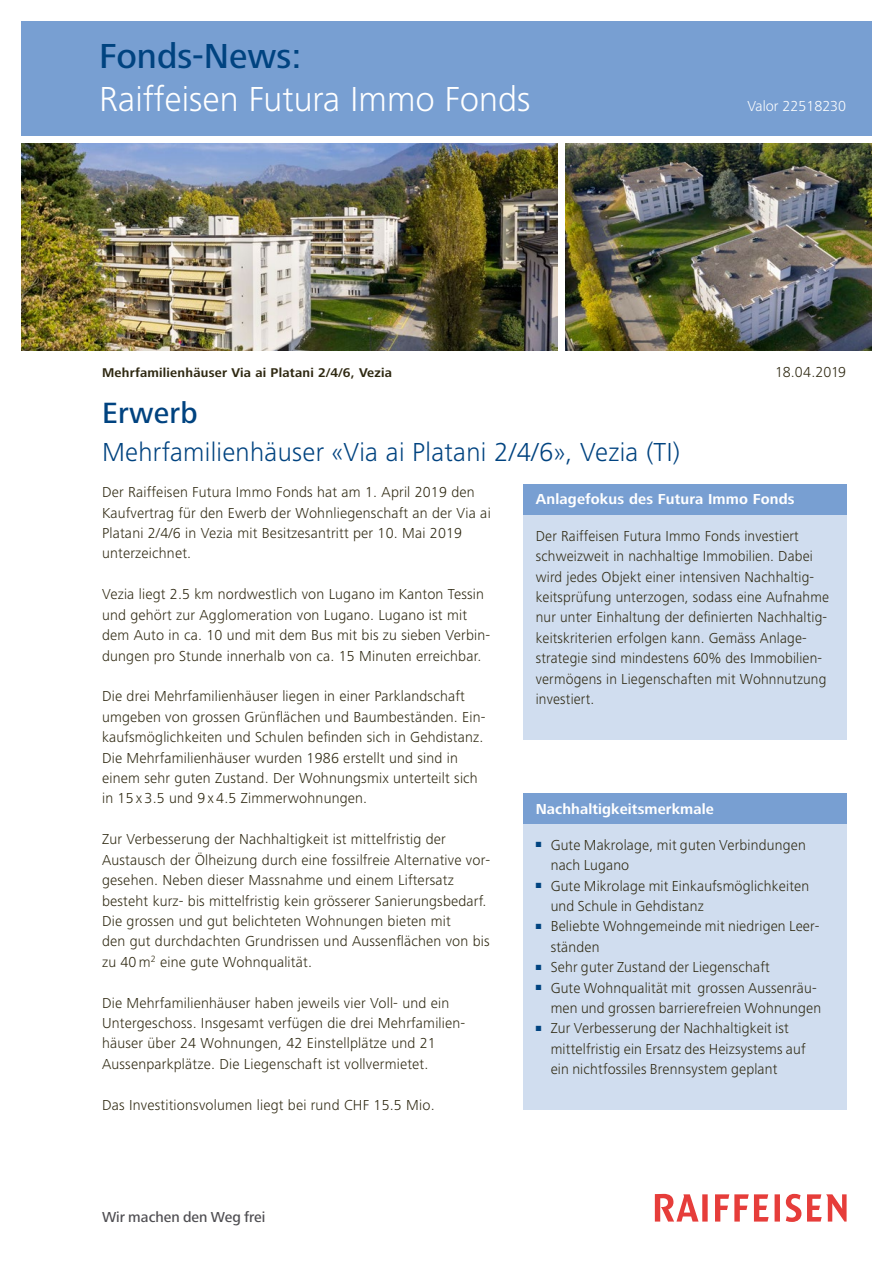
<style>
.page{position:relative;width:893px;height:1263px;background:#fff}
.page>*{position:absolute;margin:0;border:0;box-sizing:border-box;transform-origin:0 0}
.t1{font:300 36px "Frutiger Next LT";color:#fff}
.t2{font:500 36px "Frutiger Next LT";color:#004380}
.t3{font:500 30.3px "Frutiger Next LT";letter-spacing:.01em;color:#004380}
.t4{font:300 27px "Frutiger Next LT";letter-spacing:.01em;color:#004380}
.t5{font:300 15px/20.4px "Frutiger Next LT";letter-spacing:.01em;color:#2f2912}
.t6{font:700 15px "Frutiger Next LT";letter-spacing:.005em;color:#fff}
.t7{font:500 15px "Frutiger Next LT";color:#4f4e52}
.t8{font:300 15px "Frutiger Next LT";color:#fff}
.t9{font:700 13.2px "Frutiger Next LT";letter-spacing:.02em;color:#2f2912}
.t10{font:7.5px "Zapf Dingbats ITC";color:#004380}
</style>
<div class="page">
<svg style="left:655px;top:1194px;width:192px;height:28px"></svg>
<div style="left:21px;top:21px;width:851px;height:114px;background:#789fd2"></div>
<img style="left:21px;top:144px;width:536px;height:206px">
<img style="left:566px;top:144px;width:306px;height:206px">
<div style="left:523px;top:484px;width:323px;height:31px;background:#789fd2"></div>
<div style="left:523px;top:515px;width:323px;height:224px;background:#d0ddef"></div>
<div style="left:523px;top:793px;width:323px;height:31px;background:#789fd2"></div>
<div style="left:523px;top:824px;width:323px;height:285px;background:#d0ddef"></div>
<h1 class="t2" style="left:99px;top:36px;width:204px">Fonds-News:</h1>
<h1 class="t1" style="left:99px;top:79px;width:433px">Raiffeisen Futura Immo Fonds</h1>
<p class="t9" style="left:102px;top:365px;width:291px">Mehrfamilienhäuser Via ai Platani 2/4/6, Vezia</p>
<p class="t8" style="left:747px;top:98px;width:100px">Valor 22518230</p>
<p class="t5" style="left:775px;top:362px;width:72px">18.04.2019</p>
<h2 class="t3" style="left:102px;top:396px;width:97px">Erwerb</h2>
<h3 class="t4" style="left:102px;top:438px;width:580px">Mehrfamilienhäuser «Via ai Platani 2/4/6», Vezia (TI)</h3>
<p class="t6" style="left:536px;top:491px;width:260px">Anlagefokus des Futura Immo Fonds</p>
<p class="t5" style="left:536px;top:526px;width:295px">Der Raiffeisen Futura Immo Fonds investiert schweizweit in nachhaltige Immobilien. Dabei wird jedes Objekt einer intensiven Nachhaltig&shy;keitsprüfung unterzogen, sodass eine Aufnahme nur unter Einhaltung der definierten Nachhaltig&shy;keitskriterien erfolgen kann. Gemäss Anlage&shy;strategie sind mindestens 60% des Immobilien&shy;vermögens in Liegenschaften mit Wohnnutzung investiert.</p>
<p class="t5" style="left:102px;top:482px;width:390px">Der Raiffeisen Futura Immo Fonds hat am 1. April 2019 den Kaufvertrag für den Ewerb der Wohnliegenschaft an der Via ai Platani 2/4/6 in Vezia mit Besitzesantritt per 10. Mai 2019 unterzeichnet.</p>
<p class="t5" style="left:102px;top:584px;width:390px">Vezia liegt 2.5 km nordwestlich von Lugano im Kanton Tessin und gehört zur Agglomeration von Lugano. Lugano ist mit dem Auto in ca. 10 und mit dem Bus mit bis zu sieben Verbin&shy;dungen pro Stunde innerhalb von ca. 15 Minuten erreichbar.</p>
<p class="t5" style="left:102px;top:686px;width:385px">Die drei Mehrfamilienhäuser liegen in einer Parklandschaft umgeben von grossen Grünflächen und Baumbeständen. Ein&shy;kaufsmöglichkeiten und Schulen befinden sich in Gehdistanz.<br>Die Mehrfamilienhäuser wurden 1986 erstellt und sind in einem sehr guten Zustand. Der Wohnungsmix unterteilt sich in 15 x 3.5 und 9 x 4.5 Zimmerwohnungen.</p>
<p class="t5" style="left:102px;top:829px;width:390px">Zur Verbesserung der Nachhaltigkeit ist mittelfristig der Austausch der Ölheizung durch eine fossilfreie Alternative vor&shy;gesehen. Neben dieser Massnahme und einem Liftersatz besteht kurz- bis mittelfristig kein grösserer Sanierungsbedarf.<br>Die grossen und gut belichteten Wohnungen bieten mit<br>den gut durchdachten Grundrissen und Aussenflächen von bis zu 40m<sup>2</sup> eine gute Wohnqualität.</p>
<p class="t5" style="left:102px;top:992px;width:364px">Die Mehrfamilienhäuser haben jeweils vier Voll- und ein Untergeschoss. Insgesamt verfügen die drei Mehrfamilien&shy;häuser über 24 Wohnungen, 42 Einstellplätze und 21<br>Aussenparkplätze. Die Liegenschaft ist vollvermietet.</p>
<p class="t5" style="left:102px;top:1094px;width:334px">Das Investitionsvolumen liegt bei rund CHF 15.5 Mio.</p>
<p class="t6" style="left:536px;top:800px;width:180px">Nachhaltigkeitsmerkmale</p>
<p class="t10" style="left:542px;top:841px;width:4px">■</p>
<p class="t5" style="left:551px;top:835px;width:257px;text-indent:-15px"><sup>■</sup> Gute Makrolage, mit guten Verbindungen nach Lugano</p>
<p class="t10" style="left:542px;top:882px;width:4px">■</p>
<p class="t5" style="left:551px;top:875px;width:260px;text-indent:-15px"><sup>■</sup> Gute Mikrolage mit Einkaufsmöglichkeiten und Schule in Gehdistanz</p>
<p class="t10" style="left:542px;top:922px;width:4px">■</p>
<p class="t5" style="left:551px;top:916px;width:270px;text-indent:-15px"><sup>■</sup> Beliebte Wohngemeinde mit niedrigen Leer&shy;ständen</p>
<p class="t10" style="left:542px;top:963px;width:4px">■</p>
<p class="t5" style="left:536px;top:957px;width:236px"><sup>■</sup> Sehr guter Zustand der Liegenschaft</p>
<p class="t10" style="left:542px;top:984px;width:4px">■</p>
<p class="t5" style="left:536px;top:977px;width:287px;text-align:right"><sup>■</sup> Gute Wohnqualität mit grossen Aussenräu&shy;men und grossen barrierefreien Wohnungen</p>
<p class="t10" style="left:542px;top:1025px;width:4px">■</p>
<p class="t5" style="left:551px;top:1018px;width:256px;text-indent:-15px"><sup>■</sup> Zur Verbesserung der Nachhaltigkeit ist mittelfristig ein Ersatz des Heizsystems auf ein nichtfossiles Brennsystem geplant</p>
<p class="t7" style="left:102px;top:1208px;width:165px">Wir machen den Weg frei</p>
</div>
